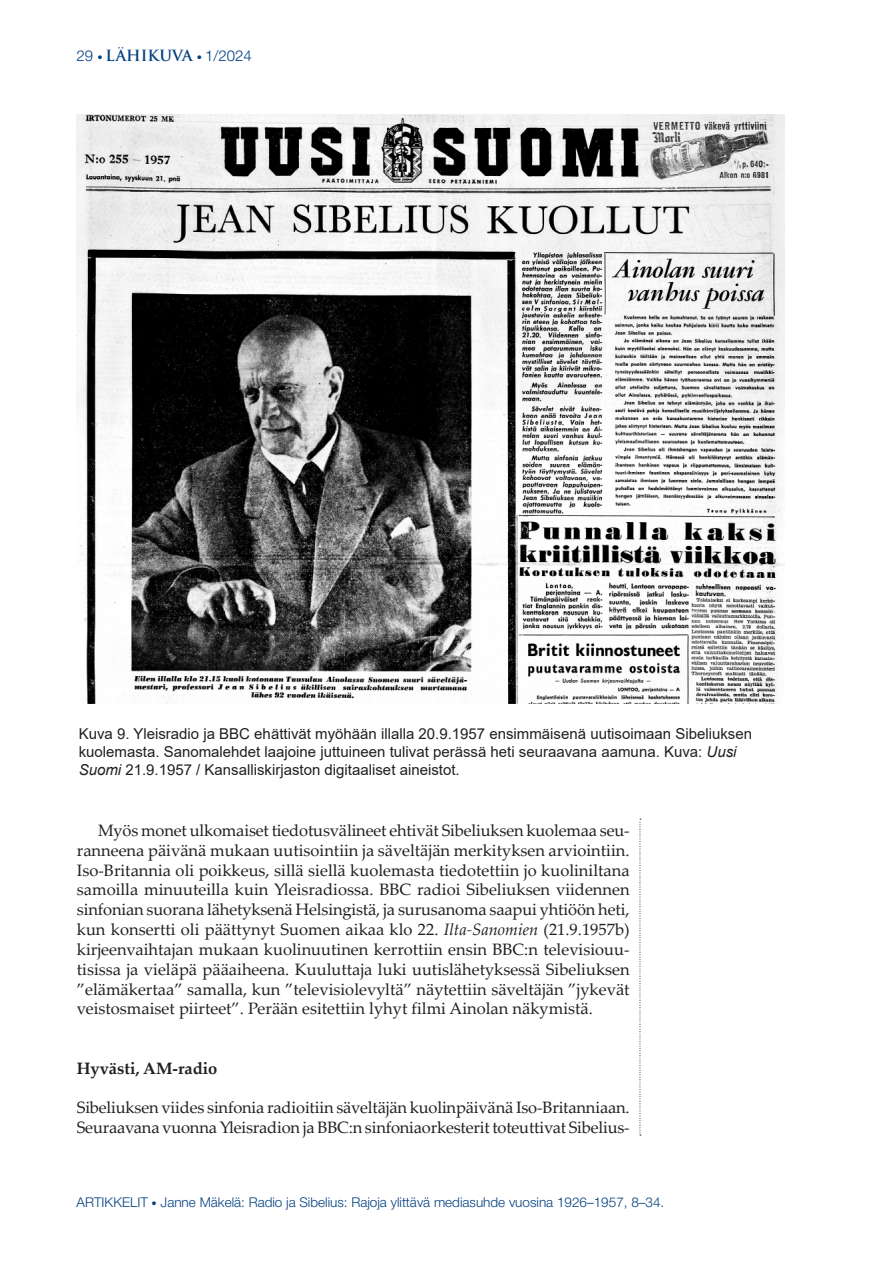
<style>
.page{position:relative;width:893px;height:1263px;background:#fff}
.page>*{position:absolute;margin:0;border:0;box-sizing:border-box;transform-origin:0 0}
.Artikkelit_leipis{font:16.5px/19.8px "Palatino Linotype";color:#231f20;text-align:justify}
.Artikkelit_leipis_1_kpl{font:16.5px/19.8px "Palatino Linotype";letter-spacing:-.01em;color:#231f20}
.Artikkeli_väliotsikko{font:700 16.5px "Palatino Linotype";color:#231f20}
.Kuvateksti{font:15px/18px "Arial";color:#231f20}
.t1{font:300 15px "Helvetica Neue";color:#003f80}
.t2{font:300 13.5px "Helvetica Neue";color:#003f80}
.s1{font-weight:400;font-style:italic;font-size:10.5px}
.s2{font-family:"Trajan Pro 3";font-weight:600}
.s3{font-style:italic}
.s4{font-size:10.5px}
</style>
<div class="page">
<svg style="left:640px;top:819px;width:1px;height:317px"></svg>
<img style="left:77px;top:115px;width:707px;height:588px">
<p class="t1" style="left:77px;top:44px;width:177px">29 <span class="s1">•</span> <span class="s2">LÄHIKUVA</span> <span class="s1">•</span> 1/2024</p>
<p class="Kuvateksti" style="left:79px;top:724px;width:675px">Kuva 9. Yleisradio ja BBC ehättivät myöhään illalla 20.9.1957 ensimmäisenä uutisoimaan Sibeliuksen kuolemasta. Sanomalehdet laajoine juttuineen tulivat perässä heti seuraavana aamuna. Kuva: <span class="s3">Uusi<br>Suomi</span> 21.9.1957 / Kansalliskirjaston digitaaliset aineistot.</p>
<p class="Artikkelit_leipis" style="left:77px;top:820px;width:554px;text-indent:21px">Myös monet ulkomaiset tiedotusvälineet ehtivät Sibeliuksen kuolemaa seu&shy;ranneena päivänä mukaan uutisointiin ja säveltäjän merkityksen arviointiin.<br>Iso-Britannia oli poikkeus, sillä siellä kuolemasta tiedotettiin jo kuoliniltana samoilla minuuteilla kuin Yleisradiossa. BBC radioi Sibeliuksen viidennen sinfonian suorana lähetyksenä Helsingistä, ja surusanoma saapui yhtiöön heti, kun konsertti oli päättynyt Suomen aikaa klo 22. <span class="s3">Ilta-Sanomien</span> (21.9.1957b) kirjeenvaihtajan mukaan kuolinuutinen kerrottiin ensin BBC:n televisiouu&shy;tisissa ja vieläpä pääaiheena. Kuuluttaja luki uutislähetyksessä Sibeliuksen ”elämäkertaa” samalla, kun ”televisiolevyltä” näytettiin säveltäjän ”jykevät veistosmaiset piirteet”. Perään esitettiin lyhyt filmi Ainolan näkymistä.</p>
<p class="Artikkeli_väliotsikko" style="left:77px;top:1056px;width:142px">Hyvästi, AM-radio</p>
<p class="Artikkelit_leipis_1_kpl" style="left:77px;top:1097px;width:554px">Sibeliuksen viides sinfonia radioitiin säveltäjän kuolinpäivänä Iso-Britanniaan.<br>Seuraavana vuonna Yleisradion ja BBC:n sinfoniaorkesterit toteuttivat Sibelius-</p>
<p class="t2" style="left:77px;top:1191px;width:589px">ARTIKKELIT <span class="s4">•</span> Janne Mäkelä: Radio ja Sibelius: Rajoja ylittävä mediasuhde vuosina 1926–1957, 8–34.</p>
</div>
